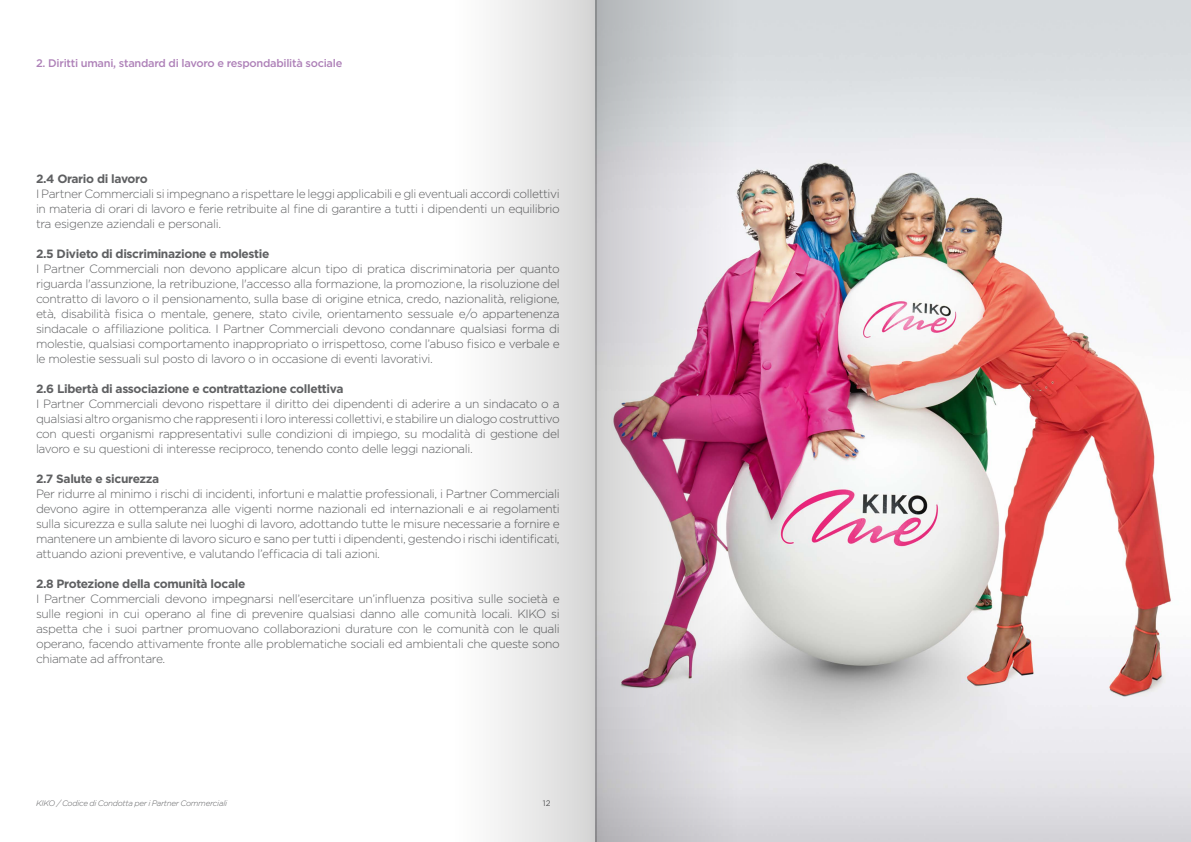
<style>
.page{position:relative;width:1191px;height:842px;background:#fff}
.page>*{position:absolute;margin:0;border:0;box-sizing:border-box;transform-origin:0 0}
.t1{font:300 12px/15px "Gotham";letter-spacing:-.03em;color:#5f6062;text-align:justify}
.t2{font:700 12px "Gotham";letter-spacing:-.03em;color:#5f6062}
.t3{font:500 11px "Gotham";letter-spacing:-.025em;color:#ae81b8}
.t4{font:italic 300 8px "Gotham";letter-spacing:-.03em;color:#5f6062}
.t5{font:8px "Gotham";color:#5f6062}
</style>
<div class="page">
<img style="left:737px;top:0;width:454px;height:842px">
<svg style="left:596px;top:0;width:141px;height:842px;background:#ceb9c4"></svg>
<div style="left:454px;top:0;width:142px;height:842px;background:linear-gradient(to right,#fff,#d5d5d5)"></div>
<p class="t3" style="left:36px;top:56px;width:308px">2. Diritti umani, standard di lavoro e respondabilità sociale</p>
<p class="t2" style="left:36px;top:171px;width:113px">2.4 Orario di lavoro</p>
<p class="t1" style="left:36px;top:186px;width:525px">I Partner Commerciali si impegnano a rispettare le leggi applicabili e gli eventuali accordi collettivi in materia di orari di lavoro e ferie retribuite al fine di garantire a tutti i dipendenti un equilibrio tra esigenze aziendali e personali.</p>
<p class="t2" style="left:36px;top:246px;width:235px">2.5 Divieto di discriminazione e molestie</p>
<p class="t1" style="left:36px;top:261px;width:525px">I Partner Commerciali non devono applicare alcun tipo di pratica discriminatoria per quanto riguarda l'assunzione, la retribuzione, l'accesso alla formazione, la promozione, la risoluzione del contratto di lavoro o il pensionamento, sulla base di origine etnica, credo, nazionalità, religione, età, disabilità fisica o mentale, genere, stato civile, orientamento sessuale e/o appartenenza sindacale o affiliazione politica. I Partner Commerciali devono condannare qualsiasi forma di molestie, qualsiasi comportamento inappropriato o irrispettoso, come l’abuso fisico e verbale e le molestie sessuali sul posto di lavoro o in occasione di eventi lavorativi.</p>
<p class="t2" style="left:36px;top:381px;width:309px">2.6 Libertà di associazione e contrattazione collettiva</p>
<p class="t1" style="left:36px;top:396px;width:525px">I Partner Commerciali devono rispettare il diritto dei dipendenti di aderire a un sindacato o a qualsiasi altro organismo che rappresenti i loro interessi collettivi, e stabilire un dialogo costruttivo con questi organismi rappresentativi sulle condizioni di impiego, su modalità di gestione del lavoro e su questioni di interesse reciproco, tenendo conto delle leggi nazionali.</p>
<p class="t2" style="left:36px;top:471px;width:125px">2.7 Salute e sicurezza</p>
<p class="t1" style="left:36px;top:486px;width:525px">Per ridurre al minimo i rischi di incidenti, infortuni e malattie professionali, i Partner Commerciali devono agire in ottemperanza alle vigenti norme nazionali ed internazionali e ai regolamenti sulla sicurezza e sulla salute nei luoghi di lavoro, adottando tutte le misure necessarie a fornire e mantenere un ambiente di lavoro sicuro e sano per tutti i dipendenti, gestendo i rischi identificati, attuando azioni preventive, e valutando l’efficacia di tali azioni.</p>
<p class="t2" style="left:36px;top:576px;width:211px">2.8 Protezione della comunità locale</p>
<p class="t1" style="left:36px;top:591px;width:525px">I Partner Commerciali devono impegnarsi nell’esercitare un’influenza positiva sulle società e sulle regioni in cui operano al fine di prevenire qualsiasi danno alle comunità locali. KIKO si aspetta che i suoi partner promuovano collaborazioni durature con le comunità con le quali operano, facendo attivamente fronte alle problematiche sociali ed ambientali che queste sono chiamate ad affrontare.</p>
<p class="t4" style="left:36px;top:798px;width:193px">KIKO / Codice di Condotta per i Partner Commerciali</p>
<p class="t5" style="left:543px;top:798px;width:9px">12</p>
</div>
